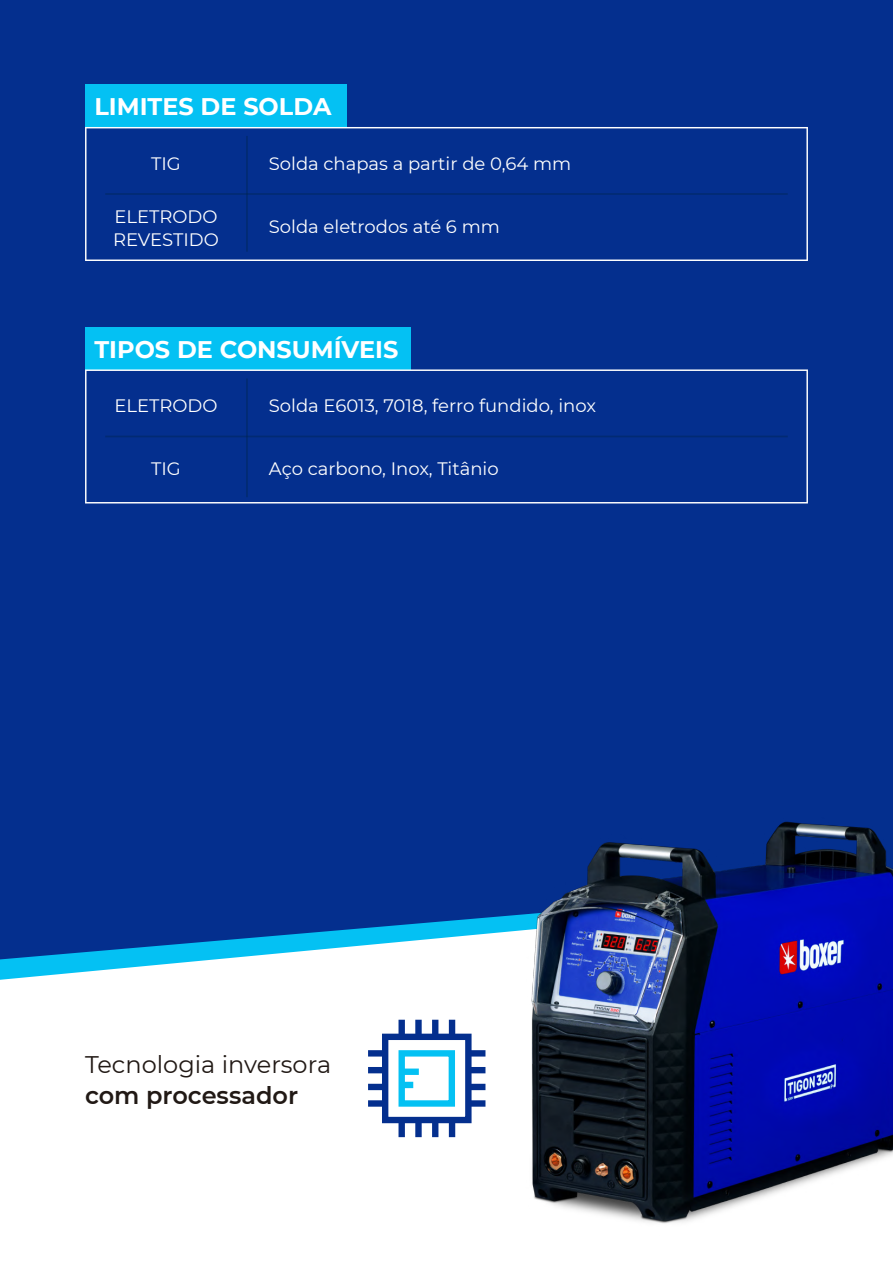
<style>
.page{position:relative;width:893px;height:1263px;background:#fff}
.page>*{position:absolute;margin:0;border:0;box-sizing:border-box;transform-origin:0 0}
.t1{font:700 24px "Montserrat";color:#fff}
.t2{font:24px "Montserrat";color:#211915}
.t3{font:600 24px "Montserrat";color:#211915}
.t4{font:18px/22.5px "Montserrat";color:#fff}
</style>
<div class="page">
<div style="left:0;top:0;width:893px;height:883px;background:#042f8e"></div>
<svg style="left:0;top:883px;width:482px;height:97px;fill:#042f8e"></svg>
<img style="left:482px;top:780px;width:411px;height:444px">
<div style="left:85px;top:327px;width:325px;height:42px;background:#04c1f3"></div>
<div style="left:85px;top:369px;width:723px;height:134px;background:#042f8e"></div>
<hr style="left:105px;top:436px;width:683px;height:1px;background:#002341">
<hr style="left:246px;top:378px;width:2px;height:119px;background:#002341">
<div style="left:382px;top:1034px;width:90px;height:89px;border:6px solid #042f8e"></div>
<div style="left:398px;top:1050px;width:57px;height:57px;border:6px solid #04c1f3"></div>
<div style="left:449px;top:1120px;width:6px;height:17px;background:#042f8e"></div>
<div style="left:449px;top:1020px;width:6px;height:17px;background:#042f8e"></div>
<div style="left:432px;top:1120px;width:6px;height:17px;background:#042f8e"></div>
<div style="left:432px;top:1020px;width:6px;height:17px;background:#042f8e"></div>
<div style="left:398px;top:1120px;width:7px;height:17px;background:#042f8e"></div>
<div style="left:398px;top:1020px;width:7px;height:17px;background:#042f8e"></div>
<div style="left:415px;top:1120px;width:7px;height:17px;background:#042f8e"></div>
<div style="left:415px;top:1020px;width:7px;height:17px;background:#042f8e"></div>
<div style="left:368px;top:1050px;width:17px;height:6px;background:#042f8e"></div>
<div style="left:368px;top:1100px;width:17px;height:7px;background:#042f8e"></div>
<div style="left:368px;top:1084px;width:17px;height:6px;background:#042f8e"></div>
<div style="left:402px;top:1082px;width:11px;height:6px;background:#04c1f3"></div>
<div style="left:402px;top:1068px;width:17px;height:7px;background:#04c1f3"></div>
<div style="left:368px;top:1067px;width:17px;height:6px;background:#042f8e"></div>
<div style="left:468px;top:1050px;width:17px;height:6px;background:#042f8e"></div>
<div style="left:468px;top:1100px;width:17px;height:7px;background:#042f8e"></div>
<div style="left:468px;top:1084px;width:17px;height:6px;background:#042f8e"></div>
<div style="left:468px;top:1067px;width:17px;height:6px;background:#042f8e"></div>
<div style="left:85px;top:85px;width:262px;height:42px;background:#04c1f3"></div>
<div style="left:85px;top:127px;width:723px;height:134px;background:#042f8e"></div>
<hr style="left:105px;top:193px;width:683px;height:2px;background:#002341">
<hr style="left:246px;top:136px;width:2px;height:116px;background:#002341">
<h1 class="t1" style="left:94px;top:90px;width:238px">LIMITES DE SOLDA</h1>
<p class="t4" style="left:151px;top:151px;width:31px">TIG</p>
<p class="t4" style="left:269px;top:151px;width:304px">Solda chapas a partir de 0,64 mm</p>
<p class="t4" style="left:113px;top:205px;width:107px">ELETRODO<br>REVESTIDO</p>
<p class="t4" style="left:269px;top:215px;width:232px">Solda eletrodos até 6 mm</p>
<h1 class="t1" style="left:94px;top:332px;width:305px">TIPOS DE CONSUMÍVEIS</h1>
<p class="t4" style="left:114px;top:394px;width:105px">ELETRODO</p>
<p class="t4" style="left:269px;top:394px;width:329px">Solda E6013, 7018, ferro fundido, inox</p>
<p class="t4" style="left:151px;top:457px;width:31px">TIG</p>
<p class="t4" style="left:269px;top:457px;width:231px">Aço carbono, Inox, Titânio</p>
<h1 class="t2" style="left:85px;top:1047px;width:248px">Tecnologia inversora</h1>
<h1 class="t3" style="left:85px;top:1078px;width:215px">com processador</h1>
</div>
